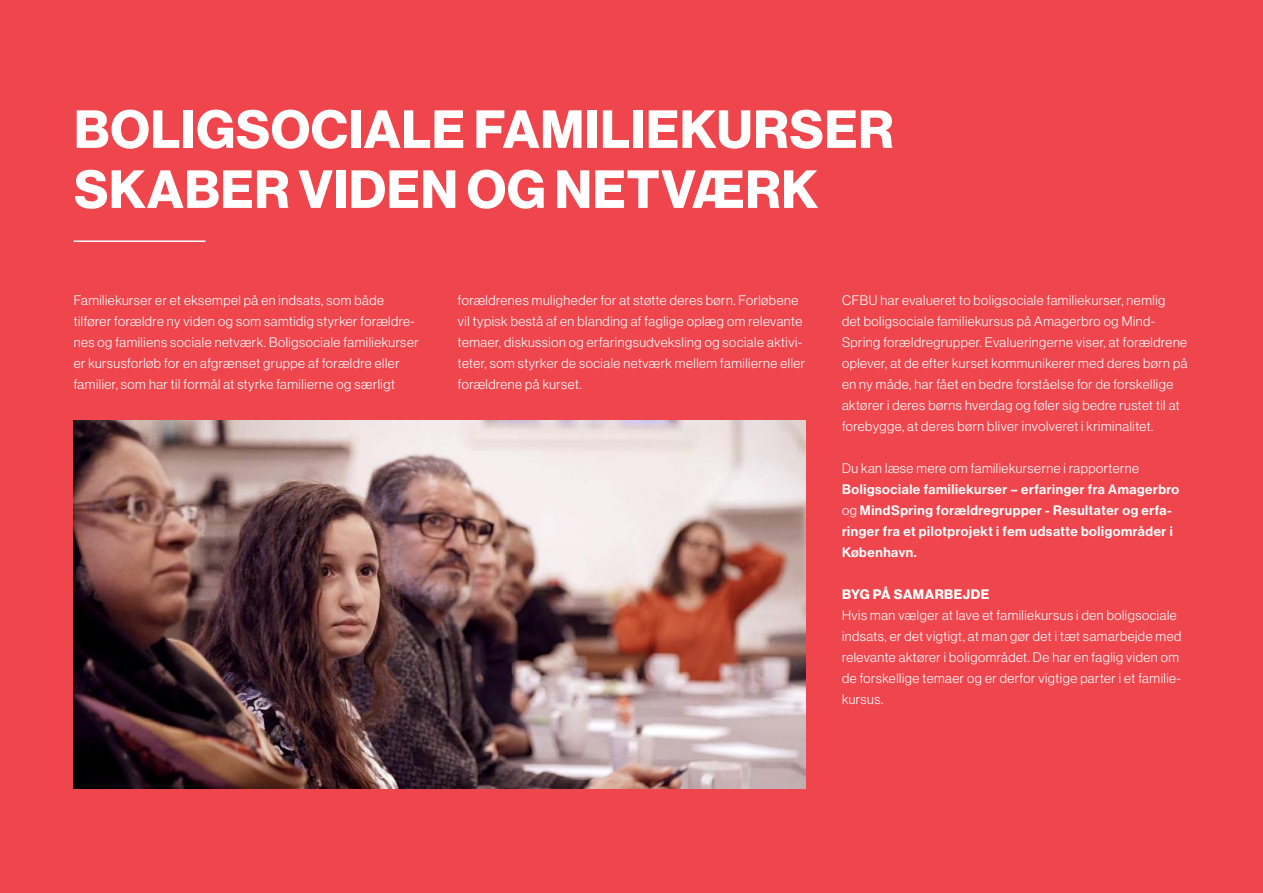
<style>
.page{position:relative;width:1263px;height:893px;background:#ef464d}
.page>*{position:absolute;margin:0;border:0;box-sizing:border-box;transform-origin:0 0}
.t1{font:700 52.5px/60px "Haas Grot Disp 75";letter-spacing:.015em;color:#fff}
.t2{font:300 13.5px/21px "Haas Grot Disp 45";letter-spacing:.04em;color:#fff}
.t3{font:500 13.5px/21px "Haas Grot Disp 65";letter-spacing:.04em;color:#fff}
.t4{font:700 13.5px "Haas Grot Disp 75";letter-spacing:.04em;color:#fff}
.s1{font-family:"Haas Grot Disp 45";font-weight:300}
</style>
<div class="page">
<hr style="left:74px;top:240px;width:132px;height:2px;background:#fff">
<img style="left:74px;top:421px;width:731px;height:367px">
<h1 class="t1" style="left:74px;top:100px;width:821px">BOLIGSOCIALE FAMILIEKURSER<br>SKABER VIDEN OG NETVÆRK</h1>
<p class="t2" style="left:74px;top:290px;width:346px">Familiekurser er et eksempel på en indsats, som både tilfører forældre ny viden og som samtidig styrker forældre&shy;nes og familiens sociale netværk. Boligsociale familiekurser er kursusforløb for en afgrænset gruppe af forældre eller familier, som har til formål at styrke familierne og særligt</p>
<p class="t2" style="left:458px;top:290px;width:349px">forældrenes muligheder for at støtte deres børn. Forløbene vil typisk bestå af en blanding af faglige oplæg om relevante temaer, diskussion og erfaringsudveksling og sociale aktivi&shy;teter, som styrker de sociale netværk mellem familierne eller forældrene på kurset.</p>
<p class="t2" style="left:842px;top:290px;width:347px">CFBU har evalueret to boligsociale familiekurser, nemlig<br>det boligsociale familiekursus på Amagerbro og Mind-Spring forældregrupper. Evalueringerne viser, at forældrene oplever, at de efter kurset kommunikerer med deres børn på en ny måde, har fået en bedre forståelse for de forskellige aktører i deres børns hverdag og føler sig bedre rustet til at forebygge, at deres børn bliver involveret i kriminalitet.</p>
<p class="t2" style="left:842px;top:458px;width:298px">Du kan læse mere om familiekurserne i rapporterne</p>
<p class="t3" style="left:842px;top:479px;width:339px">Boligsociale familiekurser – erfaringer fra Amagerbro <span class="s1">og</span> MindSpring forældregrupper - Resultater og erfa&shy;ringer fra et pilotprojekt i fem udsatte boligområder i København.</p>
<p class="t4" style="left:842px;top:586px;width:149px">BYG PÅ SAMARBEJDE</p>
<p class="t2" style="left:842px;top:605px;width:341px">Hvis man vælger at lave et familiekursus i den boligsociale indsats, er det vigtigt, at man gør det i tæt samarbejde med relevante aktører i boligområdet. De har en faglig viden om de forskellige temaer og er derfor vigtige parter i et familie&shy;kursus.</p>
</div>
